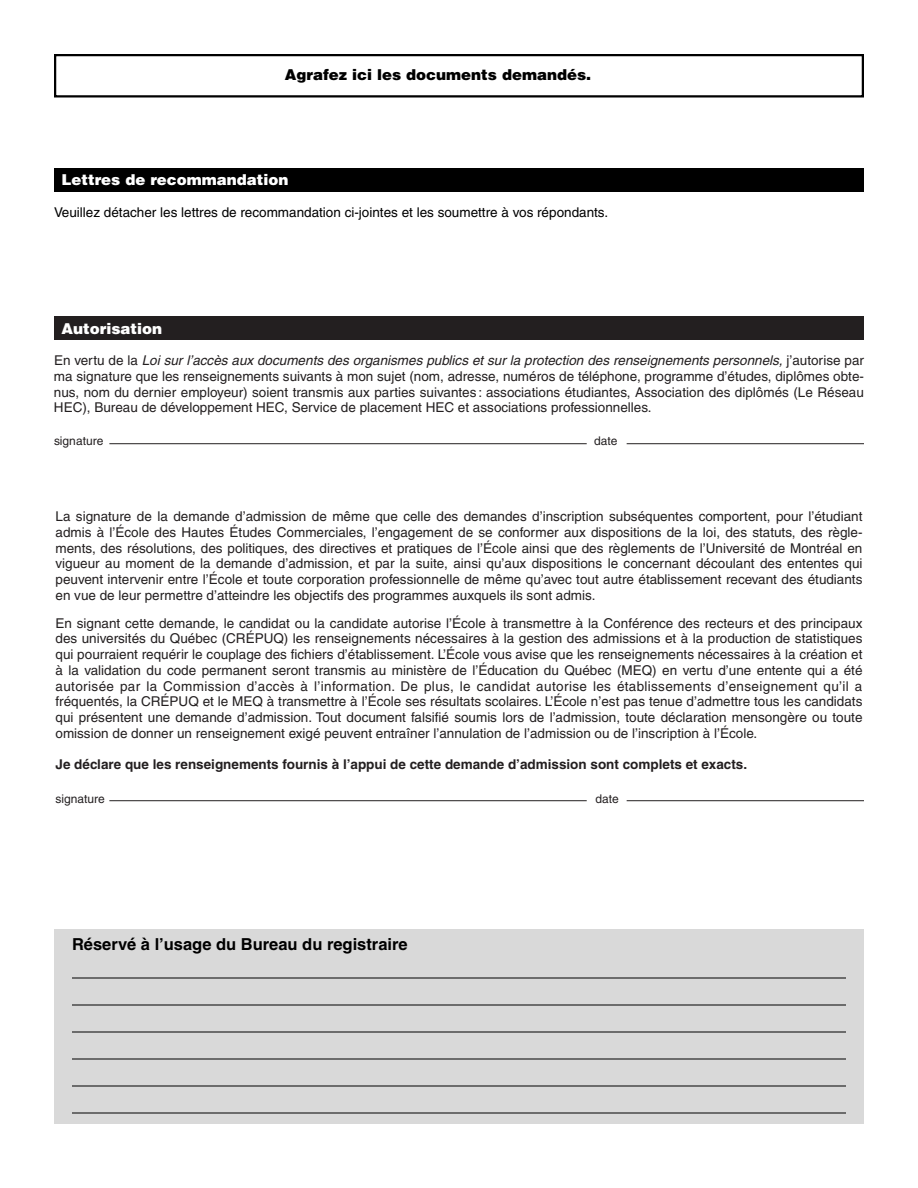
<style>
.page{position:relative;width:918px;height:1188px;background:#fff}
.page>*{position:absolute;margin:0;border:0;box-sizing:border-box;transform-origin:0 0}
.t1{font:700 16.5px "Helvetica";color:#000}
.t2{font:900 15px "Helvetica";color:#fff}
.t3{font:900 15px "Helvetica";color:#000}
.t4{font:13.5px/15.8px "Helvetica";color:#231f20;text-align:justify}
.t5{font:700 13.5px "Helvetica";color:#231f20}
.t6{font:13.5px "Helvetica";color:#000}
.t7{font:12px "Helvetica";color:#231f20}
.s1{font-style:italic}
</style>
<div class="page">
<hr style="left:109px;top:443px;width:478px;height:1px;background:#231f20">
<hr style="left:627px;top:443px;width:237px;height:1px;background:#231f20">
<hr style="left:109px;top:800px;width:478px;height:1px;background:#231f20">
<hr style="left:627px;top:800px;width:237px;height:1px;background:#231f20">
<div style="left:54px;top:316px;width:810px;height:24px;background:#231f20"></div>
<div style="left:54px;top:168px;width:810px;height:24px;background:#000"></div>
<div style="left:54px;top:929px;width:810px;height:195px;background:#d9d9d9"></div>
<hr style="left:72px;top:978px;width:774px;height:1px;background:#000">
<hr style="left:72px;top:1005px;width:774px;height:1px;background:#000">
<hr style="left:72px;top:1032px;width:774px;height:1px;background:#000">
<hr style="left:72px;top:1059px;width:774px;height:1px;background:#000">
<hr style="left:72px;top:1086px;width:774px;height:1px;background:#000">
<hr style="left:72px;top:1113px;width:774px;height:1px;background:#000">
<div style="left:54px;top:54px;width:810px;height:44px;border:2px solid #000"></div>
<p class="t3" style="left:285px;top:69px;width:308px">Agrafez ici les documents demandés.</p>
<p class="t2" style="left:62px;top:175px;width:228px">Lettres de recommandation</p>
<p class="t6" style="left:54px;top:207px;width:556px">Veuillez détacher les lettres de recommandation ci-jointes et les soumettre à vos répondants.</p>
<p class="t2" style="left:62px;top:323px;width:102px">Autorisation</p>
<p class="t4" style="left:54px;top:354px;width:812px">En vertu de la <span class="s1">Loi sur l’accès aux documents des organismes publics et sur la protection des renseignements personnels,</span> j’autorise par ma signature que les renseignements suivants à mon sujet (nom, adresse, numéros de téléphone, programme d’études, diplômes obte&shy;nus, nom du dernier employeur) soient transmis aux parties suivantes : associations étudiantes, Association des diplômés (Le Réseau HEC), Bureau de développement HEC, Service de placement HEC et associations professionnelles.</p>
<p class="t7" style="left:54px;top:437px;width:51px">signature</p>
<p class="t7" style="left:594px;top:437px;width:25px">date</p>
<p class="t4" style="left:56px;top:510px;width:809px">La signature de la demande d’admission de même que celle des demandes d’inscription subséquentes comportent, pour l’étudiant admis à l’École des Hautes Études Commerciales, l’engagement de se conformer aux dispositions de la loi, des statuts, des règle&shy;ments, des résolutions, des politiques, des directives et pratiques de l’École ainsi que des règlements de l’Université de Montréal en vigueur au moment de la demande d’admission, et par la suite, ainsi qu’aux dispositions le concernant découlant des ententes qui peuvent intervenir entre l’École et toute corporation professionnelle de même qu’avec tout autre établissement recevant des étudiants en vue de leur permettre d’atteindre les objectifs des programmes auxquels ils sont admis.</p>
<p class="t4" style="left:56px;top:616px;width:809px">En signant cette demande, le candidat ou la candidate autorise l’École à transmettre à la Conférence des recteurs et des principaux des universités du Québec (CRÉPUQ) les renseignements nécessaires à la gestion des admissions et à la production de statistiques qui pourraient requérir le couplage des fichiers d’établissement. L’École vous avise que les renseignements nécessaires à la création et à la validation du code permanent seront transmis au ministère de l’Éducation du Québec (MEQ) en vertu d’une entente qui a été autorisée par la Commission d’accès à l’information. De plus, le candidat autorise les établissements d’enseignement qu’il a fréquentés, la CRÉPUQ et le MEQ à transmettre à l’École ses résultats scolaires. L’École n’est pas tenue d’admettre tous les candidats qui présentent une demande d’admission. Tout document falsifié soumis lors de l’admission, toute déclaration mensongère ou toute omission de donner un renseignement exigé peuvent entraîner l’annulation de l’admission ou de l’inscription à l’École.</p>
<p class="t5" style="left:56px;top:759px;width:693px">Je déclare que les renseignements fournis à l’appui de cette demande d’admission sont complets et exacts.</p>
<p class="t7" style="left:56px;top:795px;width:51px">signature</p>
<p class="t7" style="left:596px;top:795px;width:25px">date</p>
<p class="t1" style="left:72px;top:938px;width:337px">Réservé à l’usage du Bureau du registraire</p>
</div>
